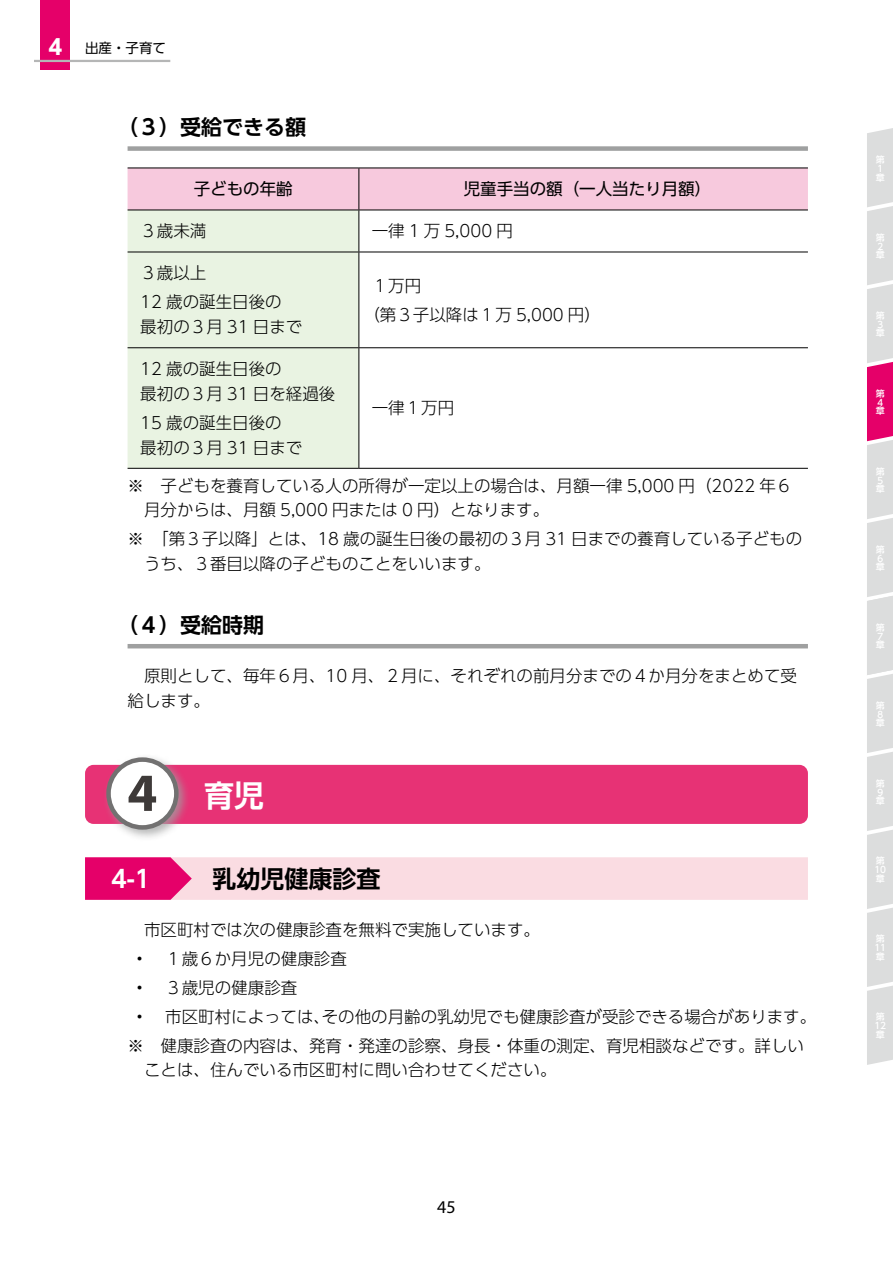
<style>
.page{position:relative;width:893px;height:1263px;background:#fff}
.page>*{position:absolute;margin:0;border:0;box-sizing:border-box;transform-origin:0 0}
.t1{font:700 54px "Myriad Pro";color:#3e3a39}
.t2{font:700 30px "UD Shin Go Pro De";color:#fff}
.t3{font:700 24px "UD Shin Go Pro De";color:#000}
.t4{font:700 24px "UD Shin Go Pro De";color:#fff}
.t5{font:700 21px "UD Shin Go Pro De";color:#000}
.t6{font:18px "Myriad Pro";color:#000}
.t7{font:300 16.5px/24.8px "UD Shin Go Pro";color:#000}
.t8{font:16.5px "UD Shin Go Pro";color:#000}
.t9{font:13.5px "UD Shin Go Pro";color:#000}
.t10{font:500 9px/8.7px "UD Shin Go NT Pr 6 N";color:#fff}
.s1{font-weight:700;font-size:21px;color:#fff}
</style>
<div class="page">
<div style="left:40px;top:0;width:30px;height:70px;background:#e50069"></div>
<hr style="left:34px;top:60px;width:136px;height:2px;background:#b5b6b6">
<svg style="left:867px;top:128px;width:26px;height:937px;background:#decdd5"></svg>
<div style="left:128px;top:146px;width:680px;height:5px;background:#9fa0a0"></div>
<hr style="left:128px;top:644px;width:680px;height:4px;background:#9fa0a0">
<div style="left:85px;top:765px;width:723px;height:59px;background:#e73275;border-radius:9px"></div>
<div style="left:128px;top:169px;width:680px;height:41px;background:#f7c9dd"></div>
<div style="left:128px;top:211px;width:230px;height:257px;background:#e9f3e2"></div>
<svg style="left:359px;top:211px;width:449px;height:257px"></svg>
<hr style="left:128px;top:168px;width:231px;height:1px;background:#000">
<hr style="left:359px;top:168px;width:449px;height:1px;background:#000">
<hr style="left:358px;top:168px;width:1px;height:42px;background:#000">
<hr style="left:128px;top:210px;width:231px;height:1px;background:#000">
<hr style="left:359px;top:210px;width:449px;height:1px;background:#000">
<hr style="left:358px;top:210px;width:1px;height:42px;background:#000">
<hr style="left:128px;top:252px;width:231px;height:1px;background:#000">
<hr style="left:359px;top:252px;width:449px;height:1px;background:#000">
<hr style="left:358px;top:252px;width:1px;height:95px;background:#000">
<hr style="left:128px;top:347px;width:231px;height:1px;background:#000">
<hr style="left:359px;top:347px;width:449px;height:1px;background:#000">
<hr style="left:358px;top:348px;width:1px;height:120px;background:#000">
<hr style="left:128px;top:468px;width:231px;height:1px;background:#000">
<hr style="left:359px;top:468px;width:449px;height:1px;background:#000">
<svg style="left:85px;top:857px;width:723px;height:43px;background:#f7bfd2"></svg>
<div style="left:103px;top:754px;width:88px;height:88px;background:#9fa0a0;opacity:.75"></div>
<div style="left:109px;top:760px;width:67px;height:67px;background:#fff;border-radius:50%"></div>
<div style="left:106px;top:757px;width:73px;height:73px;border:4px solid #727171;border-radius:50%"></div>
<p class="t9" style="left:48px;top:37px;width:119px"><span class="s1">4</span> 出産・子育て</p>
<p class="t5" style="left:117px;top:110px;width:190px">（３）受給できる額</p>
<p class="t8" style="left:194px;top:176px;width:100px">子どもの年齢</p>
<p class="t8" style="left:464px;top:176px;width:249px">児童手当の額（一人当たり月額）</p>
<p class="t7" style="left:140px;top:218px;width:67px">３歳未満</p>
<p class="t7" style="left:372px;top:218px;width:143px">一律 1 万 5,000 円</p>
<p class="t7" style="left:140px;top:258px;width:143px;line-height:29px">３歳以上<br>12 歳の誕生日後の</p>
<p class="t7" style="left:140px;top:314px;width:164px">最初の３月 31 日まで</p>
<p class="t7" style="left:363px;top:270px;width:239px;line-height:29px;text-indent:8px">１万円<br>（第３子以降は１万 5,000 円）</p>
<p class="t7" style="left:140px;top:356px;width:197px">12 歳の誕生日後の<br>最初の３月 31 日を経過後</p>
<p class="t7" style="left:140px;top:410px;width:164px">15 歳の誕生日後の最初の３月 31 日まで</p>
<p class="t7" style="left:372px;top:395px;width:84px">一律１万円</p>
<p class="t7" style="left:144px;top:472px;width:650px;text-indent:-16px">※　子どもを養育している人の所得が一定以上の場合は、月額一律 5,000 円（2022 年６月分からは、月額 5,000 円または 0 円）となります。</p>
<p class="t7" style="left:144px;top:526px;width:660px;text-indent:-16px">※　「第３子以降」とは、18 歳の誕生日後の最初の３月 31 日までの養育している子どものうち、３番目以降の子どものことをいいます。</p>
<p class="t5" style="left:117px;top:608px;width:149px">（４）受給時期</p>
<p class="t7" style="left:128px;top:662px;width:671px;text-indent:16px">原則として、毎年６月、10 月、２月に、それぞれの前月分までの４か月分をまとめて受給します。</p>
<h1 class="t1" style="left:127px;top:757px;width:31px">4</h1>
<h2 class="t2" style="left:204px;top:771px;width:61px">育児</h2>
<h3 class="t4" style="left:111px;top:859px;width:41px">4-1</h3>
<h3 class="t3" style="left:213px;top:859px;width:169px">乳幼児健康診査</h3>
<p class="t7" style="left:144px;top:916px;width:398px">市区町村では次の健康診査を無料で実施しています。</p>
<p class="t7" style="left:136px;top:945px;width:212px">• 　１歳６か月児の健康診査</p>
<p class="t7" style="left:136px;top:974px;width:163px">• 　３歳児の健康診査</p>
<p class="t7" style="left:136px;top:1003px;width:682px">• 　市区町村によっては、その他の月齢の乳幼児でも健康診査が受診できる場合があります。</p>
<p class="t7" style="left:128px;top:1032px;width:678px">※　健康診査の内容は、発育・発達の診察、身長・体重の測定、育児相談などです。詳しい</p>
<p class="t7" style="left:144px;top:1057px;width:414px">ことは、住んでいる市区町村に問い合わせてください。</p>
<p class="t6" style="left:437px;top:1195px;width:20px">45</p>
<p class="t10" style="left:876px;top:155px;width:10px">第<br>１章</p>
<p class="t10" style="left:876px;top:233px;width:10px">第<br>２章</p>
<p class="t10" style="left:876px;top:311px;width:10px">第<br>３章</p>
<p class="t10" style="left:876px;top:389px;width:10px">第<br>４章</p>
<p class="t10" style="left:876px;top:467px;width:10px">第<br>５章</p>
<p class="t10" style="left:876px;top:545px;width:10px">第<br>６章</p>
<p class="t10" style="left:876px;top:623px;width:10px">第<br>７章</p>
<p class="t10" style="left:876px;top:701px;width:10px">第<br>８章</p>
<p class="t10" style="left:876px;top:779px;width:10px">第<br>９章</p>
<p class="t10" style="left:874px;top:856px;width:13px">第<br>10章</p>
<p class="t10" style="left:874px;top:934px;width:13px">第<br>11章</p>
<p class="t10" style="left:874px;top:1012px;width:13px">第<br>12章</p>
</div>
